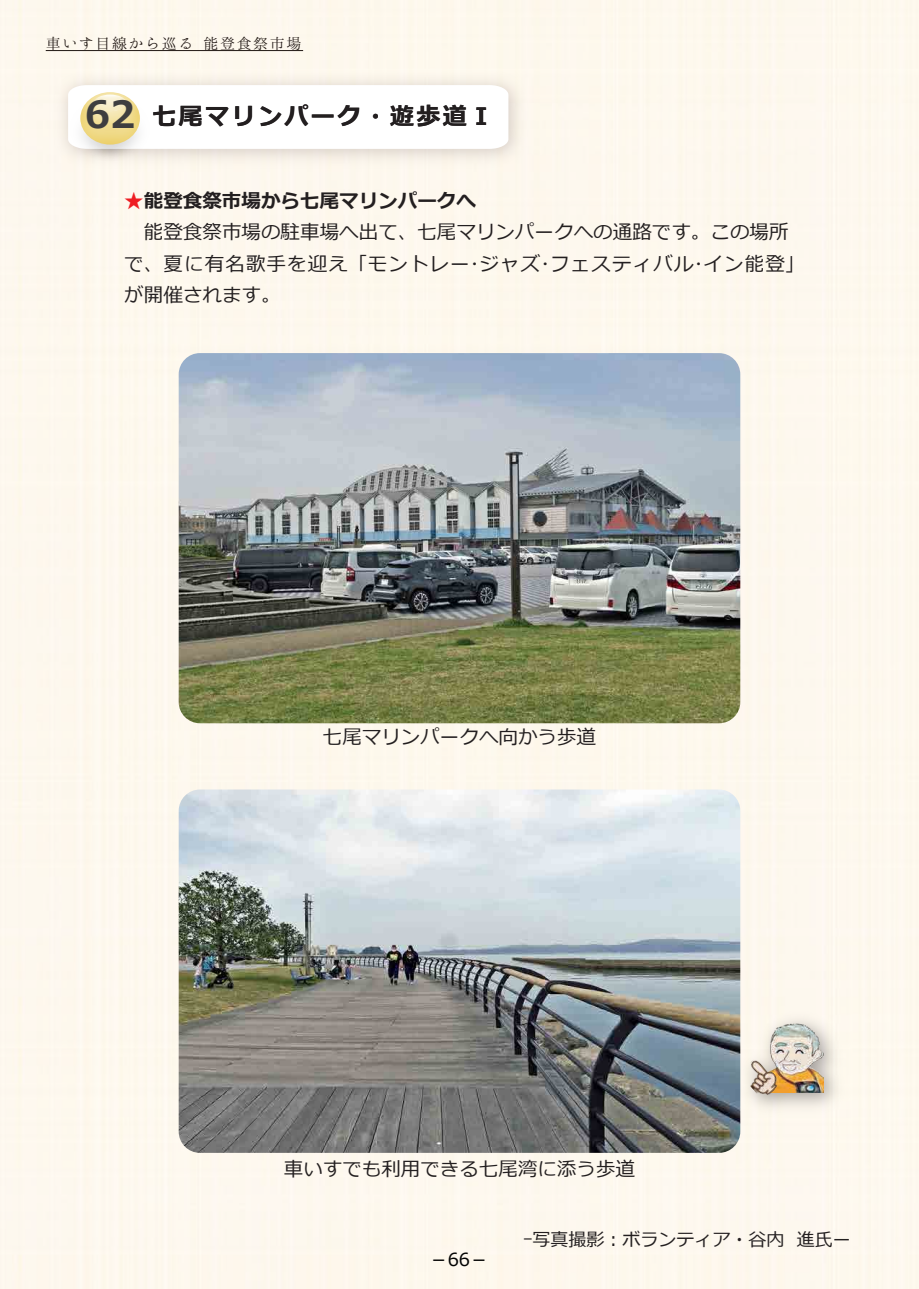
<style>
.page{position:relative;width:919px;height:1289px;background:#fff}
.page>*{position:absolute;margin:0;border:0;box-sizing:border-box;transform-origin:0 0}
.t1{font:700 24px "Meiryo";letter-spacing:.1em;color:#231f20}
.t2{font:19.5px/31.5px "Meiryo";color:#231f20}
.t3{font:18px "Meiryo";color:#231f20}
.t4{font:18px "Meiryo";color:#030303}
.t5{font:16.5px "Hannari Mincho";color:#211814}
.s1{font-size:37.5px;color:#3e3e3f}
.s2{font-family:"Koz Go Pr 6 N";color:#ee1d23}
.s3{font-weight:700}
</style>
<div class="page">
<div style="left:0;top:0;width:918px;height:1288px;background:#fef8ee"></div>
<img style="left:179px;top:789px;width:561px;height:363px">
<img style="left:179px;top:353px;width:561px;height:370px">
<img style="left:732px;top:1005px;width:118px;height:117px">
<img style="left:764px;top:1019px;width:59px;height:73px">
<img style="left:738px;top:1055px;width:45px;height:46px">
<img style="left:191px;top:64px;width:342px;height:110px">
<svg style="left:191px;top:85px;width:317px;height:64px"></svg>
<img style="left:29px;top:55px;width:162px;height:147px">
<div style="left:35px;top:172px;width:150px;height:26px;background:#fdf8ee"></div>
<img style="left:34px;top:40px;width:153px;height:132px">
<svg style="left:94px;top:95px;width:32px;height:16px"></svg>
<hr style="left:46px;top:50px;width:257px;height:1px;background:#211814">
<p class="t5" style="left:46px;top:34px;width:259px">車いす目線から巡る 能登食祭市場</p>
<p class="t1" style="left:85px;top:99px;width:410px"><span class="s1">62</span> 七尾マリンパーク・遊歩道Ⅰ</p>
<p class="t2" style="left:124px;top:186px;width:681px"><span class="s2">★</span><span class="s3">能登食祭市場から七尾マリンパークへ<br></span>　能登食祭市場の駐車場へ出て、七尾マリンパークへの通路です。この場所で、夏に有名歌手を迎え「モントレー･ジャズ･フェスティバル･イン能登」が開催されます。</p>
<p class="t2" style="left:323px;top:722px;width:274px">七尾マリンパークへ向かう歩道</p>
<p class="t2" style="left:284px;top:1154px;width:352px">車いすでも利用できる七尾湾に添う歩道</p>
<p class="t4" style="left:429px;top:1247px;width:60px">－66－</p>
<p class="t3" style="left:523px;top:1226px;width:329px">ｰ写真撮影︓ボランティア・谷内 進氏ー</p>
</div>
